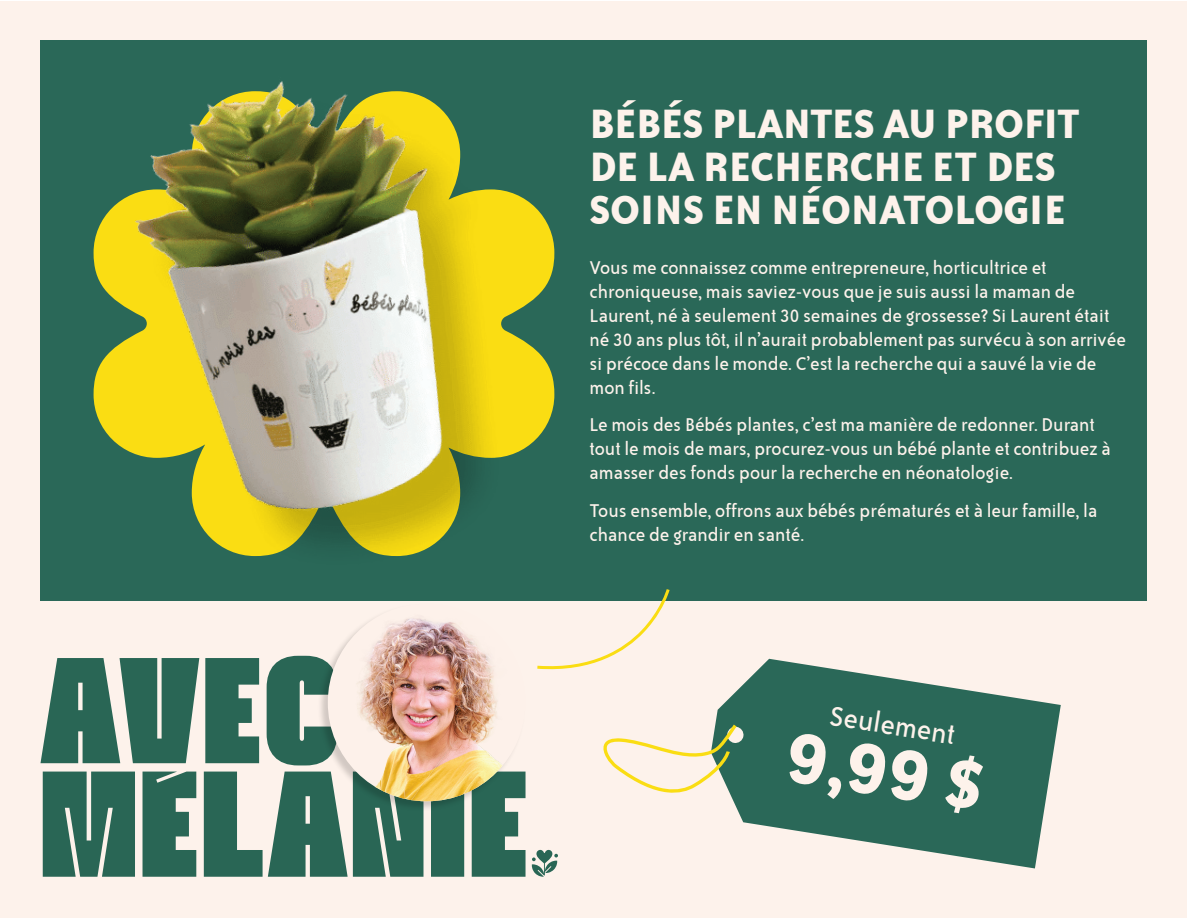
<style>
.page{position:relative;width:1188px;height:918px;background:#fff}
.page>*{position:absolute;margin:0;border:0;box-sizing:border-box;transform-origin:0 0}
.t1{font:84px "Bailey Sans ITCTT Bold";color:#fdf2eb}
.t2{font:46.5px/43.5px "Bailey Sans ITCTT Bold";color:#fdf2eb}
.t3{font:31.65px "Bailey Sans ITCTT Book";color:#fdf2eb}
.t4{font:21px/24px "Bailey Sans ITCTT Book";color:#fdf2eb}
</style>
<div class="page">
<div style="left:1px;top:1px;width:1186px;height:916px;background:#fdf2eb"></div>
<div style="left:40px;top:40px;width:1108px;height:561px;background:#2a6858"></div>
<img style="left:93px;top:81px;width:462px;height:476px">
<svg style="left:537px;top:589px;width:133px;height:81px"></svg>
<svg style="left:43px;top:772px;width:483px;height:105px;fill:#296655"></svg>
<svg style="left:40px;top:656px;width:276px;height:109px"></svg>
<svg style="left:532px;top:850px;width:26px;height:27px"></svg>
<img style="left:316px;top:620px;width:210px;height:194px">
<img style="left:328px;top:604px;width:197px;height:197px;border-radius:99px">
<svg style="left:715px;top:659px;width:346px;height:209px;fill:#2a6858"></svg>
<svg style="left:603px;top:725px;width:134px;height:70px"></svg>
<h2 class="t2" style="left:590px;top:102px;width:493px">BÉBÉS PLANTES AU PROFIT<br>DE LA RECHERCHE ET DES<br>SOINS EN NÉONATOLOGIE</h2>
<p class="t4" style="left:590px;top:256px;width:538px">Vous me connaissez comme entrepreneure, horticultrice et chroniqueuse, mais saviez-vous que je suis aussi la maman de Laurent, né à seulement 30 semaines de grossesse? Si Laurent était né 30 ans plus tôt, il n’aurait probablement pas survécu à son arrivée si précoce dans le monde. C’est la recherche qui a sauvé la vie de mon fils.</p>
<p class="t4" style="left:590px;top:413px;width:523px">Le mois des Bébés plantes, c’est ma manière de redonner. Durant tout le mois de mars, procurez-vous un bébé plante et contribuez à amasser des fonds pour la recherche en néonatologie.</p>
<p class="t4" style="left:590px;top:499px;width:510px">Tous ensemble, offrons aux bébés prématurés et à leur famille, la chance de grandir en santé.</p>
<h3 class="t3" style="left:833px;top:699px;width:128px;rotate:9deg">Seulement</h3>
<h1 class="t1" style="left:794px;top:710px;width:201px;rotate:9deg">9,99 $</h1>
</div>
